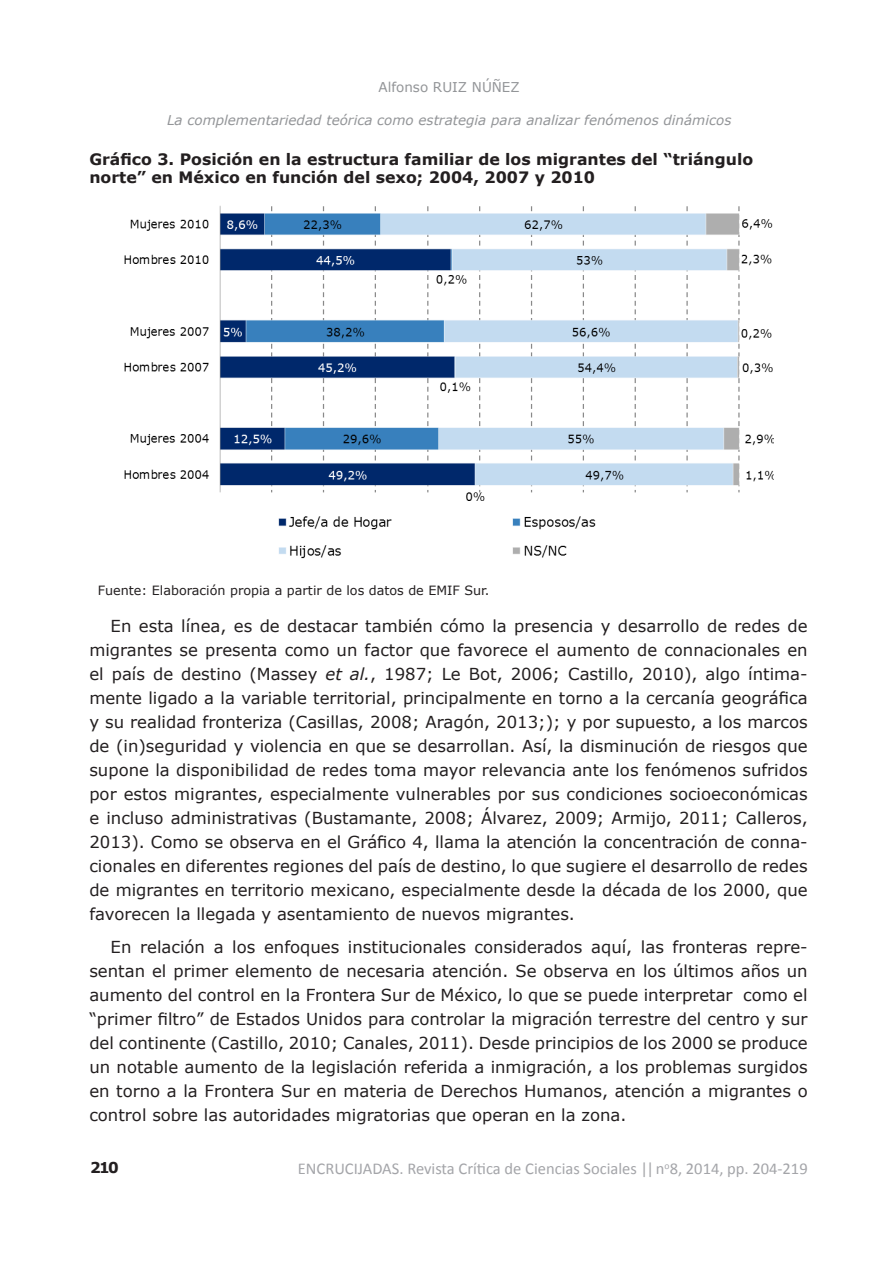
<style>
.page{position:relative;width:893px;height:1263px;background:#fff}
.page>*{position:absolute;margin:0;border:0;box-sizing:border-box;transform-origin:0 0}
.Texto_normal{font:16.5px/24px "Verdana";color:#231f20;text-align:justify}
.t1{font:16.5px "Calibri";color:#a4a5a9}
.título_tabgraf{font:700 15.75px/18px "Verdana";color:#231f20}
.t2{font:700 15px "Verdana";color:#231f20}
.t3{font:italic 13.5px "Verdana";color:#939598}
.t4{font:13.5px "Verdana";color:#939598}
.fuente_tabgraf{font:12.75px "Verdana";color:#231f20}
.s1{font-style:italic}
</style>
<div class="page">
<img style="left:124px;top:206px;width:650px;height:353px">
<p class="t4" style="left:379px;top:78px;width:143px">Alfonso RUIZ NÚÑEZ</p>
<p class="t3" style="left:167px;top:111px;width:566px">La complementariedad teórica como estrategia para analizar fenómenos dinámicos</p>
<p class="título_tabgraf" style="left:89px;top:150px;width:665px">Gráfico 3. Posición en la estructura familiar de los migrantes del “triángulo norte” en México en función del sexo; 2004, 2007 y 2010</p>
<p class="fuente_tabgraf" style="left:98px;top:582px;width:393px">Fuente: Elaboración propia a partir de los datos de EMIF Sur.</p>
<p class="Texto_normal" style="left:89px;top:614px;width:720px;text-indent:21px">En esta línea, es de destacar también cómo la presencia y desarrollo de redes de migrantes se presenta como un factor que favorece el aumento de connacionales en el país de destino (Massey <span class="s1">et al.</span>, 1987; Le Bot, 2006; Castillo, 2010), algo íntima&shy;mente ligado a la variable territorial, principalmente en torno a la cercanía geográfica y su realidad fronteriza (Casillas, 2008; Aragón, 2013;); y por supuesto, a los marcos de (in)seguridad y violencia en que se desarrollan. Así, la disminución de riesgos que supone la disponibilidad de redes toma mayor relevancia ante los fenómenos sufridos por estos migrantes, especialmente vulnerables por sus condiciones socioeconómicas e incluso administrativas (Bustamante, 2008; Álvarez, 2009; Armijo, 2011; Calleros, 2013). Como se observa en el Gráfico 4, llama la atención la concentración de conna&shy;cionales en diferentes regiones del país de destino, lo que sugiere el desarrollo de redes de migrantes en territorio mexicano, especialmente desde la década de los 2000, que favorecen la llegada y asentamiento de nuevos migrantes.</p>
<p class="Texto_normal" style="left:89px;top:934px;width:720px;text-indent:21px">En relación a los enfoques institucionales considerados aquí, las fronteras repre&shy;sentan el primer elemento de necesaria atención. Se observa en los últimos años un aumento del control en la Frontera Sur de México, lo que se puede interpretar como el “primer filtro” de Estados Unidos para controlar la migración terrestre del centro y sur del continente (Castillo, 2010; Canales, 2011). Desde principios de los 2000 se produce un notable aumento de la legislación referida a inmigración, a los problemas surgidos en torno a la Frontera Sur en materia de Derechos Humanos, atención a migrantes o control sobre las autoridades migratorias que operan en la zona.</p>
<p class="t2" style="left:90px;top:1157px;width:30px">210</p>
<p class="t1" style="left:298px;top:1158px;width:511px">ENCRUCIJADAS. Revista Critica de Ciencias Sociales || n<sup>o</sup>8, 2014, pp. 204-219</p>
<p class="t1" style="left:479px;top:1158px;width:8px">́</p>
</div>
